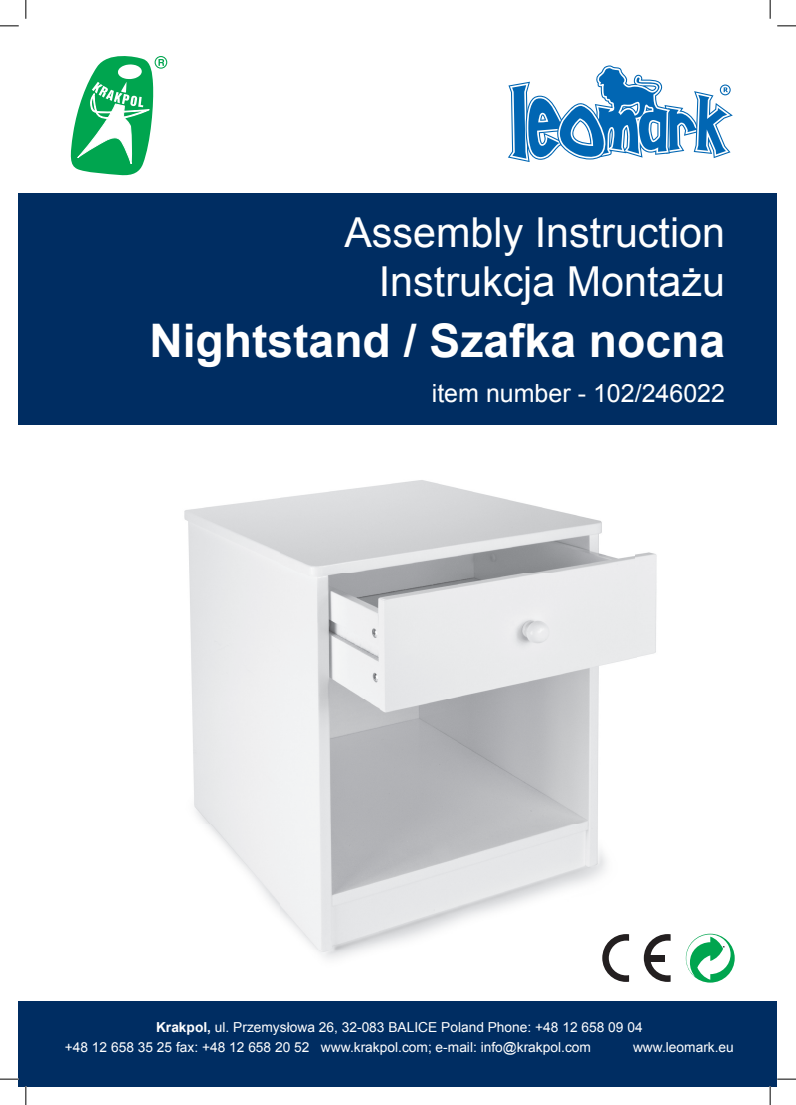
<style>
.page{position:relative;width:796px;height:1105px;background:#fff}
.page>*{position:absolute;margin:0;border:0;box-sizing:border-box;transform-origin:0 0}
.t1{font:700 46.25px "Arial";color:#fff}
.t2{font:41.25px/49.5px "Arial";color:#fff;text-align:right}
.t3{font:25px "Arial";color:#fff}
.t4{font:13.75px/20px "Arial";color:#fff}
.s1{font-weight:700}
</style>
<div class="page">
<img style="left:184px;top:480px;width:487px;height:502px">
<svg style="left:71px;top:56px;width:96px;height:119px"></svg>
<div style="left:19px;top:193px;width:758px;height:231px;background:#002d62"></div>
<div style="left:19px;top:1000px;width:758px;height:85px;background:#002d62"></div>
<svg style="left:508px;top:65px;width:225px;height:97px"></svg>
<svg style="left:686px;top:933px;width:48px;height:49px"></svg>
<svg style="left:602px;top:933px;width:27px;height:48px"></svg>
<svg style="left:644px;top:933px;width:26px;height:48px"></svg>
<div style="left:648px;top:954px;width:17px;height:6px;background:#231f20"></div>
<svg style="left:0;top:25px;width:19px;height:2px"></svg>
<svg style="left:777px;top:25px;width:19px;height:2px"></svg>
<svg style="left:0;top:1077px;width:19px;height:2px"></svg>
<svg style="left:777px;top:1078px;width:19px;height:1px"></svg>
<svg style="left:25px;top:0;width:2px;height:19px"></svg>
<svg style="left:25px;top:1085px;width:2px;height:19px"></svg>
<svg style="left:769px;top:0;width:2px;height:19px"></svg>
<svg style="left:769px;top:1085px;width:2px;height:19px"></svg>
<h2 class="t2" style="left:344px;top:208px;width:382px">Assembly Instruction<br>Instrukcja Montażu</h2>
<h1 class="t1" style="left:149px;top:310px;width:577px">Nightstand / Szafka nocna</h1>
<h3 class="t3" style="left:432px;top:377px;width:295px">item number - 102/246022</h3>
<p class="t4" style="left:65px;top:1017px;width:579px;text-indent:91px"><span class="s1">Krakpol,</span> ul. Przemysłowa 26, 32-083 BALICE Poland Phone: +48 12 658 09 04 +48 12 658 35 25 fax: +48 12 658 20 52 www.krakpol.com; e-mail: info@krakpol.com</p>
<p class="t4" style="left:633px;top:1037px;width:102px">www.leomark.eu</p>
</div>
